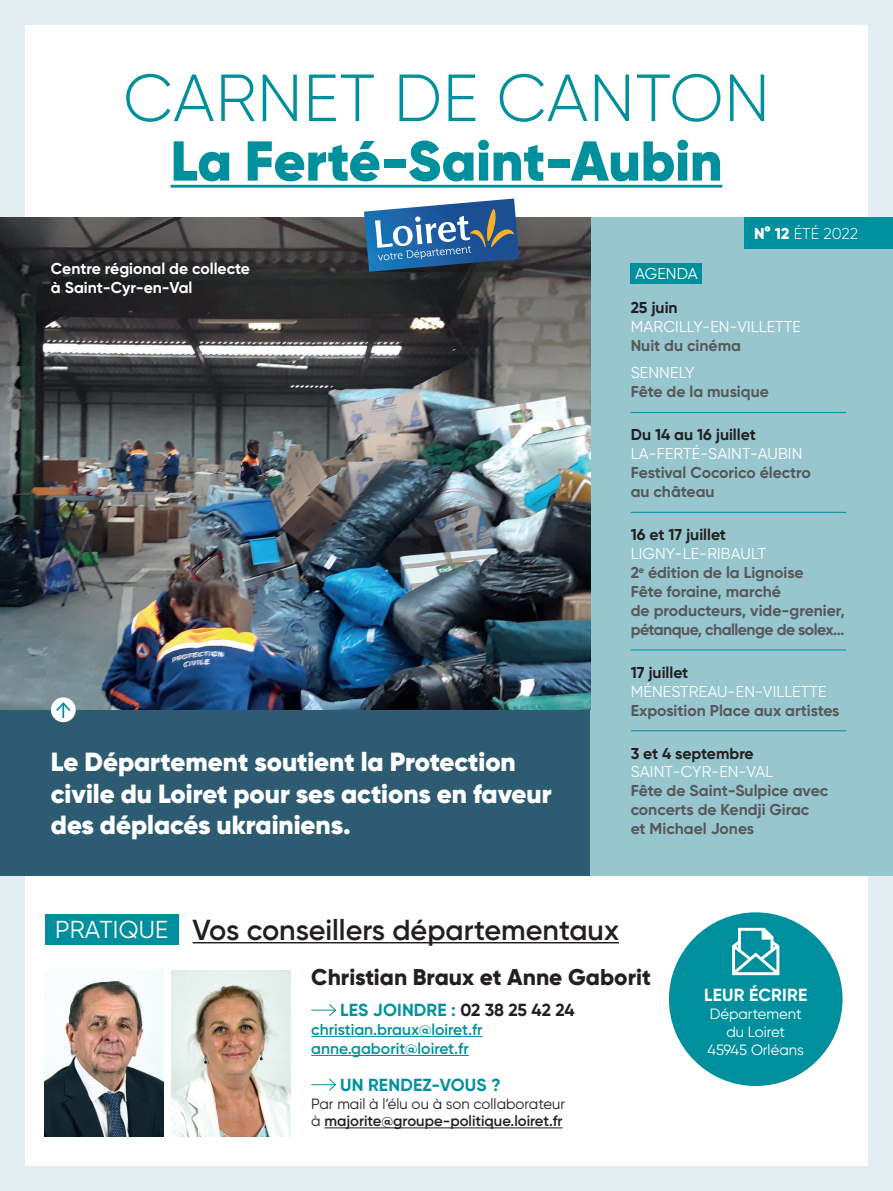
<style>
.page{position:relative;width:893px;height:1191px;background:#fff}
.page>*{position:absolute;margin:0;border:0;box-sizing:border-box;transform-origin:0 0}
.Titre_Canton{font:300 66.5px "Gilroy";letter-spacing:.01em;color:#00909d}
.Titre_Canton-2{font:900 56px "Gilroy";color:#00909d}
.t1{font:600 28.88px "Gilroy";color:#231f20}
.VERSO_TXC{font:900 26.25px/31.5px "Gilroy";color:#fff}
.t2{font:24.5px "Gilroy";letter-spacing:.01em;color:#fff}
.t3{font:800 22.75px "Gilroy";color:#231f20}
.t4{font:700 17.5px "Gilroy";letter-spacing:.01em;color:#00909d}
.t5{font:700 17.5px "Gilroy";letter-spacing:.01em;color:#fff}
.VERSO_TXC-2{font:700 15.75px/18.9px "Gilroy";color:#57585a}
.VERSO_TXC-3{font:15.75px "Gilroy";letter-spacing:.01em;color:#fff}
.VERSO_TXC-4{font:700 15.75px "Gilroy";color:#231f20}
.VERSO_TXC-5{font:700 15.75px/18.9px "Gilroy";letter-spacing:-.025em;color:#57585a}
.t6{font:600 15.75px "Gilroy";color:#00909d}
.VERSO_TXC-6{font:700 15.75px "Gilroy";color:#fff}
.t7{font:300 15.75px "Gilroy";color:#fff}
.t8{font:600 14.88px "Gilroy";color:#231f20}
.t9{font:14.88px "Gilroy";color:#231f20}
.t10{font:14.88px/17.8px "Gilroy";color:#fff;text-align:center}
.s1{font-weight:800}
.s2{color:#231f20}
.s3{font-weight:400}
</style>
<div class="page">
<div style="left:0;top:0;width:25px;height:1191px;background:#e2eef1"></div>
<div style="left:868px;top:0;width:25px;height:1191px;background:#e2eef1"></div>
<div style="left:0;top:0;width:893px;height:25px;background:#e2eef1"></div>
<div style="left:0;top:1166px;width:893px;height:25px;background:#e2eef1"></div>
<div style="left:0;top:217px;width:591px;height:659px;background:#2d5b72"></div>
<div style="left:591px;top:217px;width:302px;height:659px;background:#97c6cf"></div>
<hr style="left:171px;top:185px;width:551px;height:3px;background:#00909d">
<img style="left:0;top:217px;width:591px;height:493px">
<svg style="left:519px;top:219px;width:10px;height:53px"></svg>
<svg style="left:364px;top:198px;width:155px;height:74px;background:#4f79a2"></svg>
<div style="left:631px;top:264px;width:71px;height:20px;background:#00909d"></div>
<div style="left:51px;top:697px;width:25px;height:25px;background:#fff;border-radius:50%"></div>
<svg style="left:54px;top:701px;width:17px;height:17px"></svg>
<hr style="left:631px;top:412px;width:215px;height:1px;background:#00909d">
<hr style="left:631px;top:512px;width:215px;height:1px;background:#00909d">
<hr style="left:631px;top:649px;width:215px;height:1px;background:#00909d">
<hr style="left:631px;top:730px;width:215px;height:1px;background:#00909d">
<hr style="left:193px;top:942px;width:426px;height:1px;background:#231f20">
<div style="left:45px;top:915px;width:134px;height:30px;background:#00909d"></div>
<hr style="left:311px;top:1036px;width:172px;height:1px;background:#00909d">
<hr style="left:311px;top:1055px;width:158px;height:1px;background:#00909d">
<hr style="left:324px;top:1127px;width:239px;height:1px;background:#231f20">
<svg style="left:311px;top:1004px;width:25px;height:12px"></svg>
<svg style="left:311px;top:1078px;width:25px;height:13px"></svg>
<div style="left:669px;top:912px;width:173px;height:174px;background:#00909d;border-radius:50%"></div>
<svg style="left:732px;top:928px;width:47px;height:47px"></svg>
<img style="left:172px;top:970px;width:119px;height:166px">
<img style="left:45px;top:970px;width:119px;height:166px">
<div style="left:744px;top:217px;width:149px;height:31px;background:#00909d"></div>
<div style="left:45px;top:256px;width:218px;height:53px;background:#231f20"></div>
<p class="Titre_Canton" style="left:123px;top:57px;width:648px">CARNET DE CANTON</p>
<p class="Titre_Canton-2" style="left:171px;top:125px;width:553px">La Ferté-Saint-Aubin</p>
<p class="VERSO_TXC-6" style="left:51px;top:258px;width:200px">Centre régional de collecte</p>
<p class="VERSO_TXC-6" style="left:51px;top:277px;width:143px">à Saint-Cyr-en-Val</p>
<p class="VERSO_TXC" style="left:51px;top:746px;width:502px">Le Département soutient la Protection civile du Loiret pour ses actions en faveur</p>
<p class="VERSO_TXC" style="left:51px;top:809px;width:301px">des déplacés ukrainiens.</p>
<p class="VERSO_TXC-3" style="left:635px;top:264px;width:64px">AGENDA</p>
<p class="t7" style="left:754px;top:224px;width:106px"><span class="s1">N° 12</span> ÉTÉ 2022</p>
<p class="VERSO_TXC-4" style="left:631px;top:298px;width:48px">25 juin</p>
<p class="VERSO_TXC-3" style="left:631px;top:317px;width:172px">MARCILLY-EN-VILLETTE</p>
<p class="VERSO_TXC-2" style="left:631px;top:336px;width:112px">Nuit du cinéma</p>
<p class="VERSO_TXC-3" style="left:631px;top:363px;width:65px">SENNELY</p>
<p class="VERSO_TXC-2" style="left:631px;top:382px;width:140px">Fête de la musique</p>
<p class="VERSO_TXC-4" style="left:631px;top:425px;width:127px">Du 14 au 16 juillet</p>
<p class="VERSO_TXC-3" style="left:631px;top:444px;width:173px">LA-FERTÉ-SAINT-AUBIN</p>
<p class="VERSO_TXC-2" style="left:631px;top:463px;width:182px">Festival Cocorico électro</p>
<p class="VERSO_TXC-2" style="left:631px;top:482px;width:85px">au château</p>
<p class="VERSO_TXC-4" style="left:631px;top:525px;width:97px">16 et 17 juillet</p>
<p class="VERSO_TXC-3" style="left:631px;top:544px;width:137px">LIGNY-LE-RIBAULT</p>
<p class="VERSO_TXC-2" style="left:631px;top:563px;width:174px">2<sup>e</sup> édition de la Lignoise</p>
<p class="VERSO_TXC-2" style="left:631px;top:582px;width:152px">Fête foraine, marché</p>
<p class="VERSO_TXC-5" style="left:631px;top:600px;width:216px">de producteurs, vide-grenier, pétanque, challenge de solex…</p>
<p class="VERSO_TXC-4" style="left:631px;top:662px;width:59px">17 juillet</p>
<p class="VERSO_TXC-3" style="left:631px;top:681px;width:197px">MÉNESTREAU-EN-VILLETTE</p>
<p class="VERSO_TXC-2" style="left:631px;top:700px;width:210px">Exposition Place aux artistes</p>
<p class="VERSO_TXC-4" style="left:631px;top:743px;width:125px">3 et 4 septembre</p>
<p class="VERSO_TXC-3" style="left:631px;top:762px;width:144px">SAINT-CYR-EN-VAL</p>
<p class="VERSO_TXC-2" style="left:631px;top:781px;width:199px">Fête de Saint-Sulpice avec concerts de Kendji Girac et Michael Jones</p>
<p class="t2" style="left:55px;top:914px;width:115px">PRATIQUE</p>
<p class="t1" style="left:193px;top:911px;width:428px">Vos conseillers départementaux</p>
<p class="t3" style="left:311px;top:963px;width:341px">Christian Braux et Anne Gaborit</p>
<p class="t4" style="left:340px;top:999px;width:236px">LES JOINDRE : <span class="s2">02 38 25 42 24</span></p>
<p class="t6" style="left:311px;top:1019px;width:173px">christian.braux@loiret.fr</p>
<p class="t6" style="left:311px;top:1038px;width:159px">anne.gaborit@loiret.fr</p>
<p class="t4" style="left:340px;top:1073px;width:162px">UN RENDEZ-VOUS ?</p>
<p class="t9" style="left:311px;top:1094px;width:255px">Par mail à l’élu ou à son collaborateur</p>
<p class="t8" style="left:311px;top:1112px;width:253px"><span class="s3">à</span> majorite@groupe-politique.loiret.fr</p>
<p class="t5" style="left:704px;top:984px;width:105px">LEUR ÉCRIRE</p>
<p class="t10" style="left:710px;top:1004px;width:94px">Département</p>
<p class="t10" style="left:708px;top:1022px;width:98px">du Loiret<br>45945 Orléans</p>
</div>
